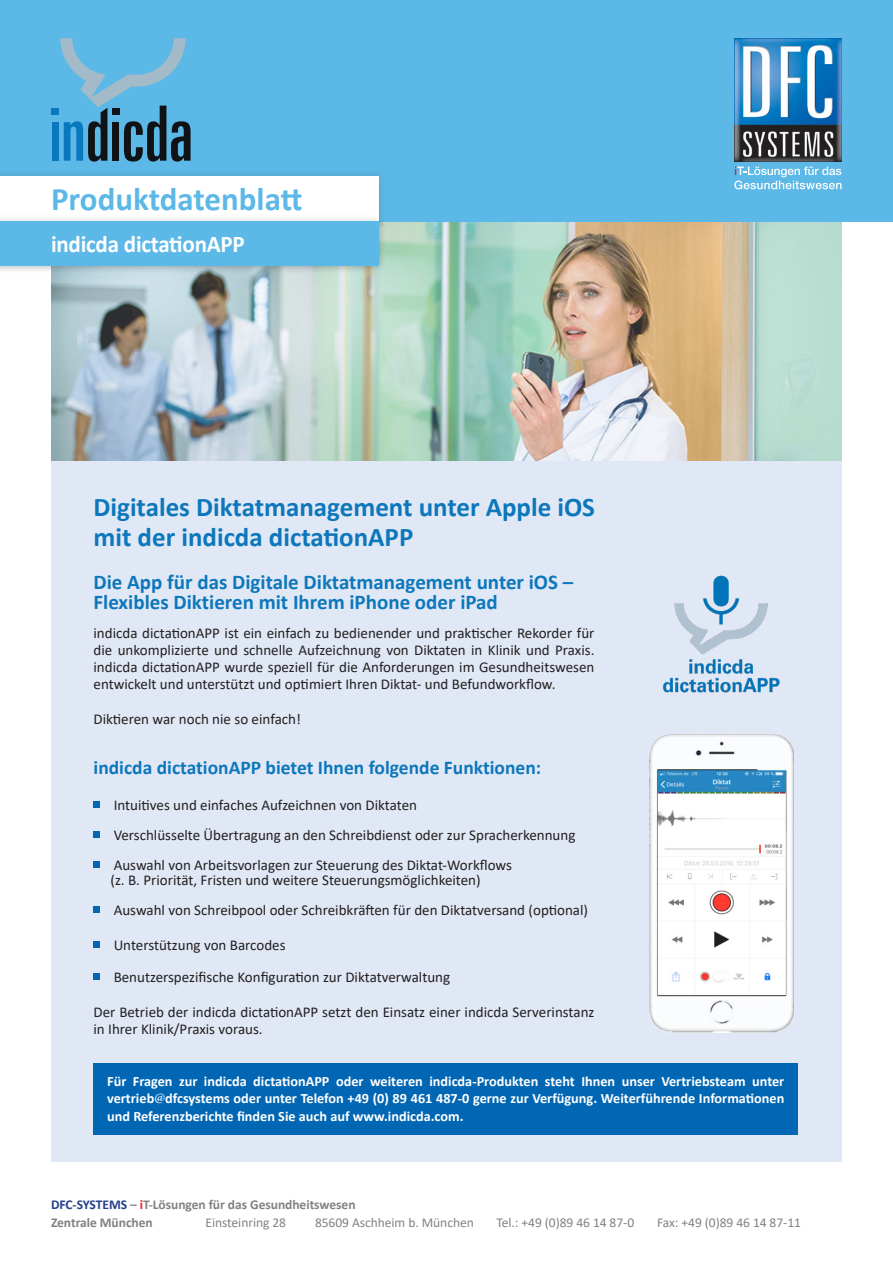
<style>
.page{position:relative;width:893px;height:1263px;background:#fff}
.page>*{position:absolute;margin:0;border:0;box-sizing:border-box;transform-origin:0 0}
.t1{font:700 33px "Calibri";color:#5cb8e7}
.t2{font:700 27px/30px "Calibri";color:#0d77bc}
.t3{font:700 24px "Calibri";letter-spacing:-.01em;color:#fff;scale:.96 1}
.t4{font:700 21px/19.5px "Calibri";color:#0d77bc}
.t5{font:700 19.5px "Calibri";color:#0d77bc}
.t6{font:15px/17.2px "Calibri";color:#231f20}
.t7{font:700 14.25px/17.2px "Calibri";color:#fff;text-align:justify}
.t8{font:13.5px "Calibri";letter-spacing:-.005em;color:#808285}
.t9{font:700 13.5px/17.2px "Calibri";letter-spacing:-.005em;color:#808285}
.s1{font-family:"Minion Pro";font-weight:400}
.s2{color:#253f8e}
.s3{color:#ee1d23}
</style>
<div class="page">
<div style="left:51px;top:77px;width:791px;height:1085px;background:#e1e8f5"></div>
<div style="left:94px;top:1063px;width:704px;height:72px;background:#0166b3"></div>
<img style="left:663px;top:575px;width:117px;height:118px">
<div style="left:94px;top:801px;width:6px;height:7px;background:#0166b3"></div>
<div style="left:94px;top:831px;width:6px;height:7px;background:#0166b3"></div>
<div style="left:94px;top:861px;width:6px;height:7px;background:#0166b3"></div>
<div style="left:94px;top:906px;width:6px;height:7px;background:#0166b3"></div>
<div style="left:94px;top:941px;width:6px;height:7px;background:#0166b3"></div>
<div style="left:94px;top:973px;width:6px;height:7px;background:#0166b3"></div>
<img style="left:51px;top:221px;width:791px;height:239px">
<img style="left:649px;top:734px;width:144px;height:299px">
<div style="left:0;top:0;width:893px;height:221px;background:#5cb8e7"></div>
<img style="left:734px;top:38px;width:108px;height:124px">
<svg style="left:734px;top:167px;width:107px;height:22px"></svg>
<div style="left:0;top:168px;width:387px;height:106px;background:#5ab3e0"></div>
<div style="left:0;top:176px;width:378px;height:90px;background:#fff"></div>
<div style="left:0;top:213px;width:387px;height:61px;background:#231f20;opacity:.2"></div>
<div style="left:0;top:221px;width:378px;height:45px;background:#5cb8e7"></div>
<div style="left:52px;top:108px;width:7px;height:7px;background:#0a78bd"></div>
<div style="left:52px;top:122px;width:7px;height:39px;background:#0a78bd"></div>
<svg style="left:60px;top:38px;width:131px;height:124px"></svg>
<p class="t1" style="left:51px;top:175px;width:253px">Produktdatenblatt</p>
<p class="t3" style="left:51px;top:227px;width:203px">indicda dictationAPP</p>
<p class="t2" style="left:94px;top:491px;width:503px">Digitales Diktatmanagement unter Apple iOS mit der indicda dictationAPP</p>
<p class="t4" style="left:94px;top:572px;width:481px">Die App für das Digitale Diktatmanagement unter iOS –<br>Flexibles Diktieren mit Ihrem iPhone oder iPad</p>
<p class="t6" style="left:94px;top:624px;width:502px;text-align:justify">indicda dictationAPP ist ein einfach zu bedienender und praktischer Rekorder für die unkomplizierte und schnelle Aufzeichnung von Diktaten in Klinik und Praxis. indicda dictationAPP wurde speziell für die Anforderungen im Gesundheitswesen entwickelt und unterstützt und optimiert Ihren Diktat- und Befundworkflow.</p>
<p class="t6" style="left:94px;top:710px;width:209px">Diktieren war noch nie so einfach!</p>
<p class="t5" style="left:94px;top:754px;width:449px">indicda dictationAPP bietet Ihnen folgende Funktionen:</p>
<p class="t6" style="left:114px;top:796px;width:305px">Intuitives und einfaches Aufzeichnen von Diktaten</p>
<p class="t6" style="left:114px;top:826px;width:463px">Verschlüsselte Übertragung an den Schreibdienst oder zur Spracherkennung</p>
<p class="t6" style="left:110px;top:857px;width:403px;line-height:15px">Auswahl von Arbeitsvorlagen zur Steuerung des Diktat-Workflows (z. B. Priorität, Fristen und weitere Steuerungsmöglichkeiten)</p>
<p class="t6" style="left:114px;top:901px;width:476px">Auswahl von Schreibpool oder Schreibkräften für den Diktatversand (optional)</p>
<p class="t6" style="left:114px;top:936px;width:173px">Unterstützung von Barcodes</p>
<p class="t6" style="left:114px;top:968px;width:338px">Benutzerspezifische Konfiguration zur Diktatverwaltung</p>
<p class="t6" style="left:94px;top:1003px;width:502px">Der Betrieb der indicda dictationAPP setzt den Einsatz einer indicda Serverinstanz in Ihrer Klinik/Praxis voraus.</p>
<p class="t7" style="left:107px;top:1072px;width:679px">Für Fragen zur indicda dictationAPP oder weiteren indicda-Produkten steht Ihnen unser Vertriebsteam unter vertrieb<span class="s1">@</span>dfcsystems oder unter Telefon +49 (0) 89 461 487-0 gerne zur Verfügung. Weiterführende Informationen und Referenzberichte finden Sie auch auf www.indicda.com.</p>
<p class="t9" style="left:51px;top:1196px;width:306px"><span class="s2">DFC-SYSTEMS</span> – <span class="s3">i</span>T-Lösungen für das Gesundheitswesen<br>Zentrale München</p>
<p class="t8" style="left:206px;top:1213px;width:82px">Einsteinring 28</p>
<p class="t8" style="left:315px;top:1213px;width:160px">85609 Aschheim b. München</p>
<p class="t8" style="left:497px;top:1213px;width:139px">Tel.: +49 (0)89 46 14 87-0</p>
<p class="t8" style="left:657px;top:1213px;width:145px">Fax: +49 (0)89 46 14 87-11</p>
</div>
